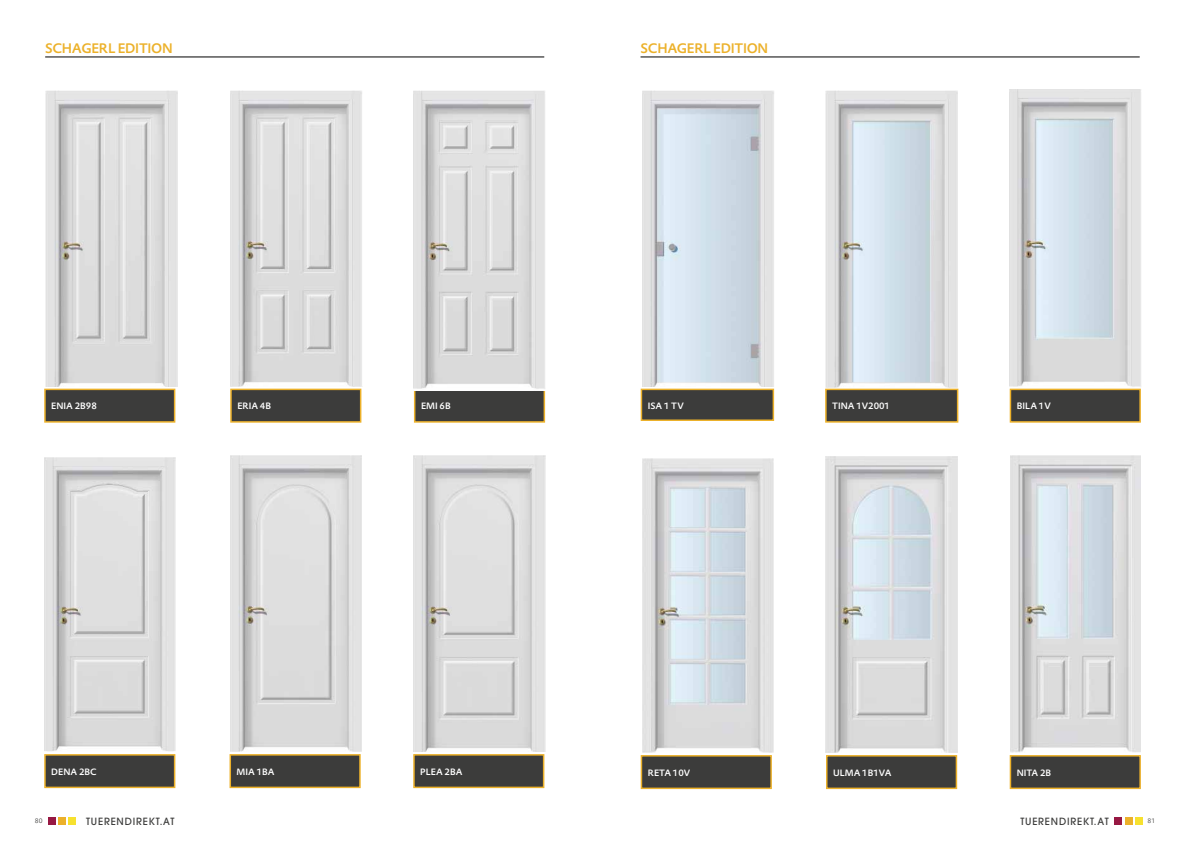
<style>
.page{position:relative;width:1191px;height:842px;background:#fff}
.page>*{position:absolute;margin:0;border:0;box-sizing:border-box;transform-origin:0 0}
.t1{font:500 13.5px "DTL Prokyon TPRO";letter-spacing:-.02em;color:#ecb12a}
.t2{font:500 9.9px "ITC Avant Garde Std";letter-spacing:.08em;color:#3c3c3b}
.t3{font:500 9px "DTL Prokyon TPRO";color:#fff}
.t4{font:300 6.4px "DTL Prokyon TPRO";color:#3c3c3b}
</style>
<div class="page">
<div style="left:48px;top:817px;width:8px;height:8px;background:#971843"></div>
<div style="left:58px;top:817px;width:8px;height:8px;background:#ecb12a"></div>
<div style="left:69px;top:817px;width:7px;height:8px;background:#f7e12f"></div>
<div style="left:1114px;top:817px;width:8px;height:8px;background:#971843"></div>
<div style="left:1125px;top:817px;width:7px;height:8px;background:#ecb12a"></div>
<div style="left:1135px;top:817px;width:7px;height:8px;background:#f7e12f"></div>
<hr style="left:640px;top:57px;width:499px;height:1px;background:#000">
<hr style="left:45px;top:57px;width:499px;height:1px;background:#000">
<div style="left:44px;top:389px;width:131px;height:34px;background:#3c3c3b;border:2px solid #ecb12a"></div>
<div style="left:230px;top:389px;width:131px;height:34px;background:#3c3c3b;border:2px solid #ecb12a"></div>
<div style="left:414px;top:389px;width:131px;height:34px;background:#3c3c3b;border:2px solid #ecb12a"></div>
<div style="left:640px;top:389px;width:134px;height:32px;background:#3c3c3b;border:2px solid #ecb12a"></div>
<div style="left:825px;top:389px;width:133px;height:34px;background:#3c3c3b;border:2px solid #ecb12a"></div>
<div style="left:1009px;top:389px;width:131px;height:34px;background:#3c3c3b;border:2px solid #ecb12a"></div>
<div style="left:826px;top:755px;width:131px;height:34px;background:#3c3c3b;border:2px solid #ecb12a"></div>
<div style="left:640px;top:755px;width:132px;height:34px;background:#3c3c3b;border:2px solid #ecb12a"></div>
<div style="left:1009px;top:755px;width:131px;height:34px;background:#3c3c3b;border:2px solid #ecb12a"></div>
<div style="left:229px;top:754px;width:132px;height:34px;background:#3c3c3b;border:2px solid #ecb12a"></div>
<div style="left:44px;top:754px;width:131px;height:34px;background:#3c3c3b;border:2px solid #ecb12a"></div>
<div style="left:413px;top:754px;width:131px;height:34px;background:#3c3c3b;border:2px solid #ecb12a"></div>
<img style="left:642px;top:458px;width:131px;height:295px">
<img style="left:825px;top:456px;width:132px;height:296px">
<img style="left:1010px;top:456px;width:130px;height:297px">
<img style="left:642px;top:91px;width:132px;height:296px">
<img style="left:825px;top:91px;width:133px;height:296px">
<img style="left:1009px;top:89px;width:132px;height:298px">
<img style="left:44px;top:457px;width:131px;height:294px">
<img style="left:230px;top:456px;width:132px;height:295px">
<img style="left:413px;top:456px;width:132px;height:295px">
<img style="left:46px;top:91px;width:132px;height:296px">
<img style="left:230px;top:91px;width:132px;height:295px">
<img style="left:413px;top:91px;width:132px;height:300px">
<h1 class="t1" style="left:45px;top:39px;width:129px">SCHAGERL EDITION</h1>
<h1 class="t1" style="left:640px;top:39px;width:129px">SCHAGERL EDITION</h1>
<p class="t3" style="left:51px;top:400px;width:47px">ENIA 2B98</p>
<p class="t3" style="left:237px;top:400px;width:35px">ERIA 4B</p>
<p class="t3" style="left:421px;top:400px;width:31px">EMI 6B</p>
<p class="t3" style="left:648px;top:400px;width:38px">ISA 1 TV</p>
<p class="t3" style="left:832px;top:400px;width:59px">TINA 1V2001</p>
<p class="t3" style="left:1016px;top:400px;width:35px">BILA 1V</p>
<p class="t3" style="left:51px;top:765px;width:47px">DENA 2BC</p>
<p class="t3" style="left:237px;top:765px;width:39px">MIA 1BA</p>
<p class="t3" style="left:420px;top:765px;width:44px">PLEA 2BA</p>
<p class="t3" style="left:648px;top:766px;width:44px">RETA 10V</p>
<p class="t3" style="left:833px;top:766px;width:60px">ULMA 1B1VA</p>
<p class="t3" style="left:1016px;top:766px;width:36px">NITA 2B</p>
<p class="t4" style="left:35px;top:816px;width:9px">80</p>
<p class="t2" style="left:86px;top:815px;width:90px">TUERENDIREKT.AT</p>
<p class="t2" style="left:1020px;top:815px;width:90px">TUERENDIREKT.AT</p>
<p class="t4" style="left:1147px;top:817px;width:9px">81</p>
</div>
